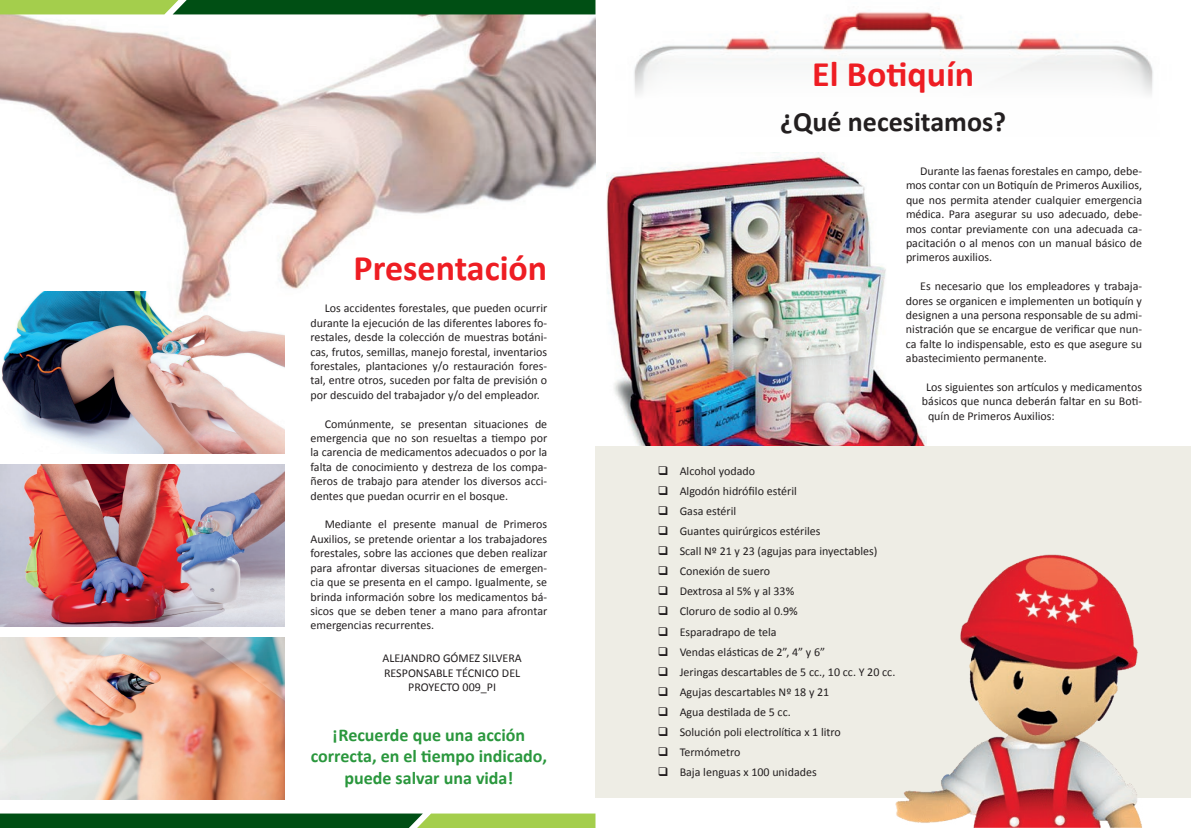
<style>
.page{position:relative;width:1191px;height:828px;background:#fff}
.page>*{position:absolute;margin:0;border:0;box-sizing:border-box;transform-origin:0 0}
.t1{font:700 36px "Calibri";color:#ee1d23}
.t2{font:700 28px "Calibri";color:#231f20}
.t3{font:700 18px/21.6px "Calibri";color:#2a973d;text-align:center}
.t4{font:12px/14.4px "Calibri";color:#231f20;text-align:justify}
</style>
<div class="page">
<img style="left:595px;top:0;width:558px;height:137px">
<img style="left:607px;top:152px;width:319px;height:294px">
<div style="left:595px;top:446px;width:596px;height:352px;background:#eeede5"></div>
<img style="left:2px;top:343px;width:283px;height:110px">
<img style="left:0;top:464px;width:285px;height:162px">
<img style="left:0;top:637px;width:285px;height:162px">
<img style="left:0;top:14px;width:595px;height:329px">
<svg style="left:0;top:0;width:595px;height:14px"></svg>
<svg style="left:0;top:813px;width:595px;height:15px"></svg>
<img style="left:895px;top:554px;width:247px;height:274px">
<h1 class="t1" style="left:353px;top:245px;width:195px">Presentación</h1>
<p class="t4" style="left:310px;top:301px;width:238px;text-indent:14px">Los accidentes forestales, que pueden ocurrir durante la ejecución de las diferentes labores fo&shy;restales, desde la colección de muestras botáni&shy;cas, frutos, semillas, manejo forestal, inventarios forestales, plantaciones y/o restauración fores&shy;tal, entre otros, suceden por falta de previsión o por descuido del trabajador y/o del empleador.</p>
<p class="t4" style="left:310px;top:416px;width:238px;text-indent:14px">Comúnmente, se presentan situaciones de emergencia que no son resueltas a tiempo por la carencia de medicamentos adecuados o por la falta de conocimiento y destreza de los compa&shy;ñeros de trabajo para atender los diversos acci&shy;dentes que puedan ocurrir en el bosque.</p>
<p class="t4" style="left:310px;top:517px;width:238px;text-indent:14px">Mediante el presente manual de Primeros Auxilios, se pretende orientar a los trabajadores forestales, sobre las acciones que deben realizar para afrontar diversas situaciones de emergen&shy;cia que se presenta en el campo. Igualmente, se brinda información sobre los medicamentos bá&shy;sicos que se deben tener a mano para afrontar emergencias recurrentes.</p>
<p class="t4" style="left:382px;top:651px;width:141px;text-align:center">ALEJANDRO GÓMEZ SILVERA<br>RESPONSABLE TÉCNICO DEL<br>PROYECTO 009_PI</p>
<h3 class="t3" style="left:311px;top:724px;width:238px">¡Recuerde que una acción correcta, en el tiempo indicado, puede salvar una vida!</h3>
<h1 class="t1" style="left:812px;top:51px;width:164px">El Botiquín</h1>
<h2 class="t2" style="left:780px;top:104px;width:227px">¿Qué necesitamos?</h2>
<p class="t4" style="left:906px;top:164px;width:238px;text-indent:14px">Durante las faenas forestales en campo, debe&shy;mos contar con un Botiquín de Primeros Auxilios, que nos permita atender cualquier emergencia médica. Para asegurar su uso adecuado, debe&shy;mos contar previamente con una adecuada ca&shy;pacitación o al menos con un manual básico de primeros auxilios.</p>
<p class="t4" style="left:906px;top:279px;width:238px;text-indent:14px">Es necesario que los empleadores y trabaja&shy;dores se organicen e implementen un botiquín y designen a una persona responsable de su admi&shy;nistración que se encargue de verificar que nun&shy;ca falte lo indispensable, esto es que asegure su abastecimiento permanente.</p>
<p class="t4" style="left:926px;top:380px;width:217px">Los siguientes son artículos y medicamentos</p>
<p class="t4" style="left:922px;top:394px;width:221px">básicos que nunca deberán faltar en su Boti-</p>
<p class="t4" style="left:928px;top:408px;width:128px">quín de Primeros Auxilios:</p>
<p class="t4" style="left:658px;top:464px;width:99px">❑ Alcohol yodado</p>
<p class="t4" style="left:658px;top:484px;width:140px">❑ Algodón hidrófilo estéril</p>
<p class="t4" style="left:658px;top:504px;width:80px">❑ Gasa estéril</p>
<p class="t4" style="left:658px;top:524px;width:164px">❑ Guantes quirúrgicos estériles</p>
<p class="t4" style="left:658px;top:544px;width:221px">❑ Scall Nº 21 y 23 (agujas para inyectables)</p>
<p class="t4" style="left:658px;top:564px;width:114px">❑ Conexión de suero</p>
<p class="t4" style="left:658px;top:584px;width:138px">❑ Dextrosa al 5% y al 33%</p>
<p class="t4" style="left:658px;top:604px;width:141px">❑ Cloruro de sodio al 0.9%</p>
<p class="t4" style="left:658px;top:624px;width:120px">❑ Esparadrapo de tela</p>
<p class="t4" style="left:658px;top:644px;width:169px">❑ Vendas elásticas de 2”, 4” y 6”</p>
<p class="t4" style="left:658px;top:664px;width:239px">❑ Jeringas descartables de 5 cc., 10 cc. Y 20 cc.</p>
<p class="t4" style="left:658px;top:684px;width:173px">❑ Agujas descartables Nº 18 y 21</p>
<p class="t4" style="left:658px;top:704px;width:134px">❑ Agua destilada de 5 cc.</p>
<p class="t4" style="left:658px;top:724px;width:185px">❑ Solución poli electrolítica x 1 litro</p>
<p class="t4" style="left:658px;top:745px;width:84px">❑ Termómetro</p>
<p class="t4" style="left:658px;top:765px;width:160px">❑ Baja lenguas x 100 unidades</p>
</div>
